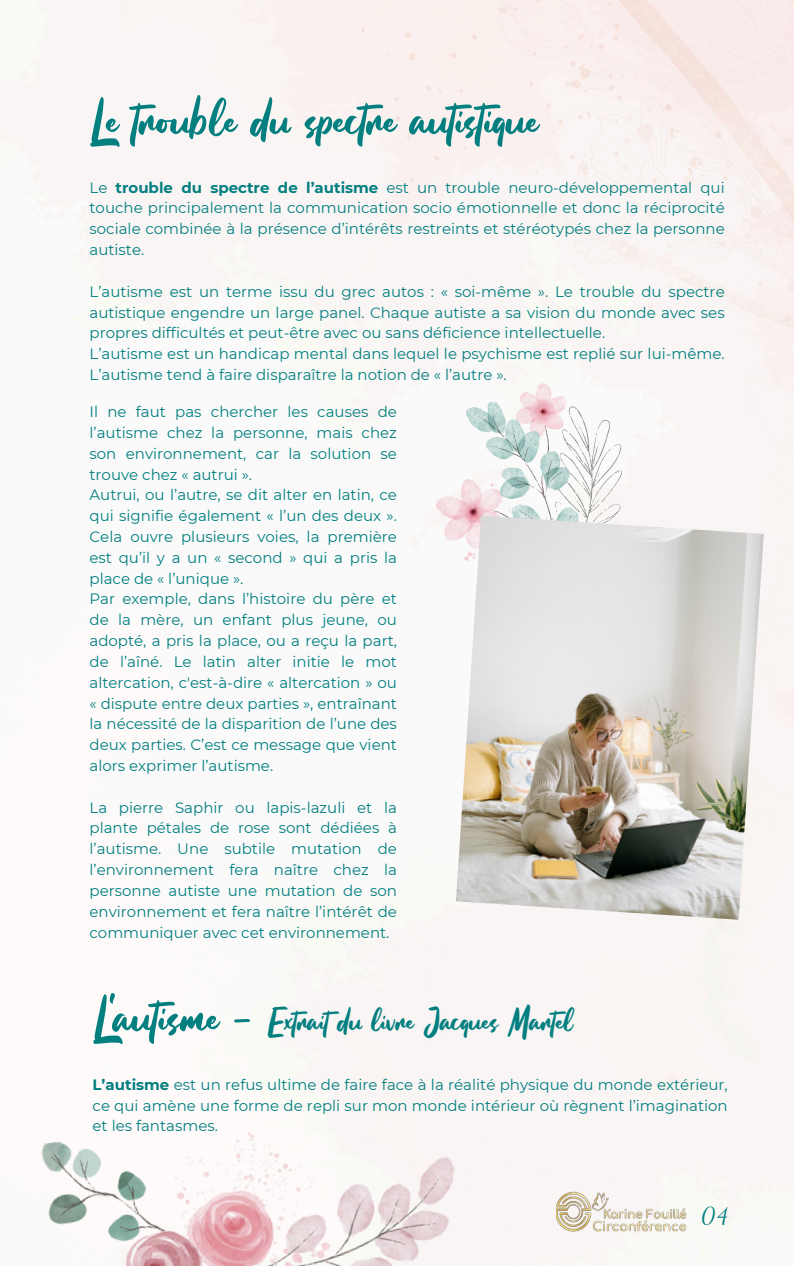
<style>
.page{position:relative;width:794px;height:1266px;background:#fff}
.page>*{position:absolute;margin:0;border:0;box-sizing:border-box;transform-origin:0 0}
.t1{font:71.78px "Beattingvile";color:#037f80}
.t2{font:45px "Beattingvile";color:#037f80}
.t3{font:22.5px "Dancing Script";color:#037f80}
.t4{font:15px/20.9px "Montserrat";color:#037f80;text-align:justify}
.s1{font-weight:700}
</style>
<div class="page">
<div style="left:88px;top:0;width:705px;height:1233px;background:#faf5f5"></div>
<img style="left:556px;top:1191px;width:130px;height:41px">
<img style="left:41px;top:1090px;width:438px;height:176px">
<img style="left:436px;top:383px;width:185px;height:185px">
<img style="left:455px;top:515px;width:308px;height:404px">
<p class="t1" style="left:89px;top:86px;width:450px">Le trouble du spectre autistique</p>
<p class="t4" style="left:89px;top:177px;width:636px">Le <span class="s1">trouble du spectre de l’autisme</span> est un trouble neuro-développemental qui touche principalement la communication socio émotionnelle et donc la réciprocité sociale combinée à la présence d’intérêts restreints et stéréotypés chez la personne autiste.</p>
<p class="t4" style="left:89px;top:281px;width:636px">L’autisme est un terme issu du grec autos : « soi-même ». Le trouble du spectre autistique engendre un large panel. Chaque autiste a sa vision du monde avec ses propres difficultés et peut-être avec ou sans déficience intellectuelle.</p>
<p class="t4" style="left:89px;top:343px;width:636px">L’autisme est un handicap mental dans lequel le psychisme est replié sur lui-même.<br>L’autisme tend à faire disparaître la notion de « l’autre ».</p>
<p class="t4" style="left:89px;top:401px;width:309px">Il ne faut pas chercher les causes de l’autisme chez la personne, mais chez son environnement, car la solution se trouve chez « autrui ».</p>
<h1 class="t4" style="left:89px;top:484px;width:309px">Autrui, ou l’autre, se dit alter en latin, ce qui signifie également « l’un des deux ».<br>Cela ouvre plusieurs voies, la première est qu’il y a un « second » qui a pris la place de « l’unique ».</h1>
<h2 class="t4" style="left:89px;top:588px;width:309px">Par exemple, dans l’histoire du père et de la mère, un enfant plus jeune, ou adopté, a pris la place, ou a reçu la part, de l’aîné. Le latin alter initie le mot altercation, c'est-à-dire « altercation » ou « dispute entre deux parties », entraînant la nécessité de la disparition de l’une des deux parties. C’est ce message que vient alors exprimer l’autisme.</h2>
<p class="t4" style="left:89px;top:797px;width:309px">La pierre Saphir ou lapis-lazuli et la plante pétales de rose sont dédiées à l’autisme. Une subtile mutation de l’environnement fera naître chez la personne autiste une mutation de son environnement et fera naître l’intérêt de communiquer avec cet environnement.</p>
<p class="t1" style="left:92px;top:983px;width:159px">L’autisme –</p>
<p class="t4" style="left:92px;top:1074px;width:636px"><span class="s1">L’autisme</span> est un refus ultime de faire face à la réalité physique du monde extérieur, ce qui amène une forme de repli sur mon monde intérieur où règnent l’imagination et les fantasmes.</p>
<p class="t2" style="left:267px;top:999px;width:307px">Extrait du livre Jacques Martel</p>
<p class="t3" style="left:700px;top:1202px;width:29px">04</p>
</div>
